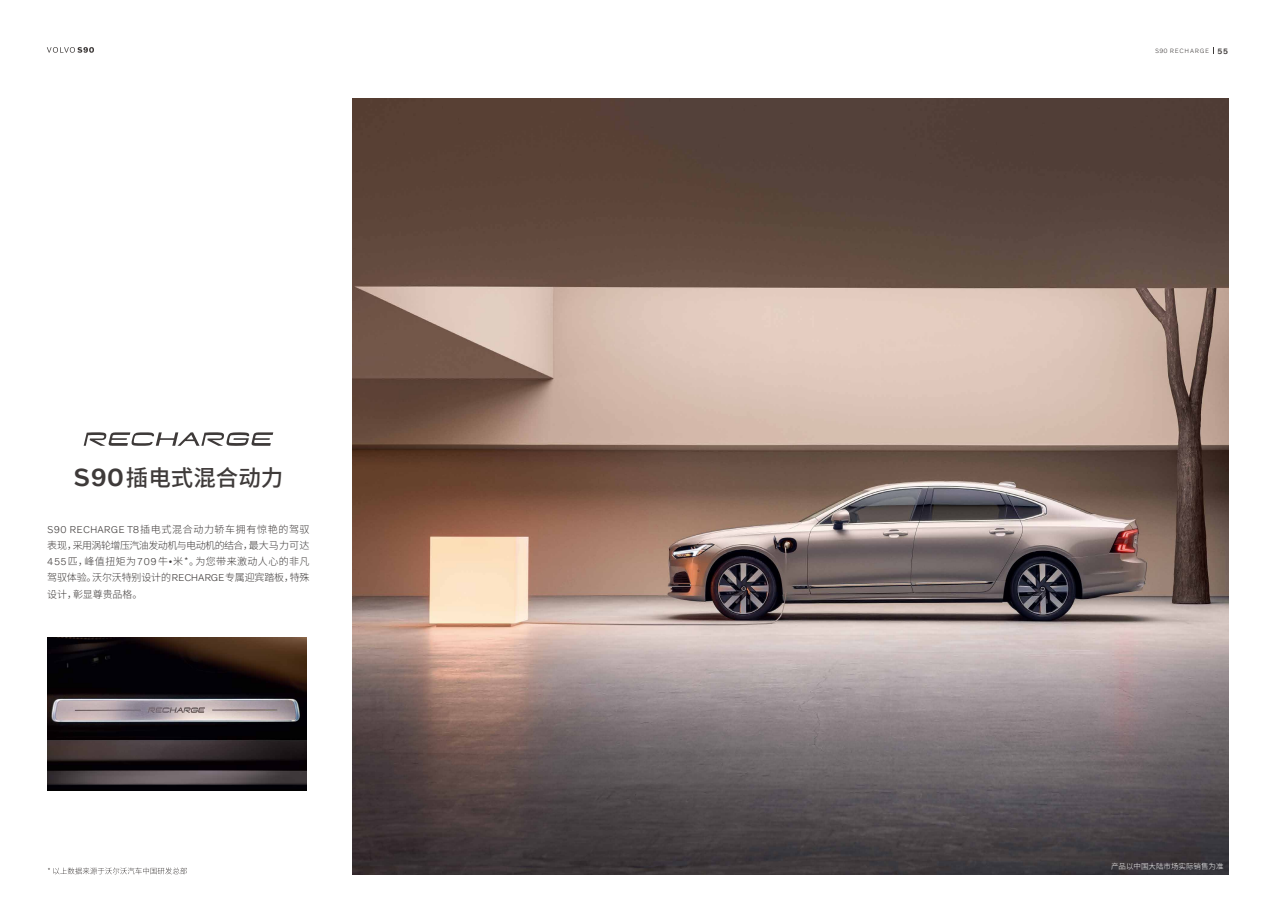
<style>
.page{position:relative;width:1276px;height:922px;background:#fff}
.page>*{position:absolute;margin:0;border:0;box-sizing:border-box;transform-origin:0 0}
.t1{font:500 22.5px "Source Han Sans CN";color:#3e3a39}
.t2{font:300 10px/16.2px "Source Han Sans CN";letter-spacing:-.01em;color:#3e3a39;text-align:justify}
.t3{font:300 7.5px "Source Han Sans CN";color:#fff}
.t4{font:300 6.25px "Volvo Novum";letter-spacing:.12em;color:#3e3a39}
.s1{font-family:"Volvo Novum";font-size:25px}
.s2{font-family:"Volvo Novum"}
.s3{font-weight:500;font-size:7.88px}
</style>
<div class="page">
<img style="left:353px;top:99px;width:875px;height:775px">
<img style="left:47px;top:637px;width:259px;height:153px">
<svg style="left:47px;top:47px;width:47px;height:6px"></svg>
<svg style="left:48px;top:867px;width:139px;height:7px"></svg>
<svg style="left:84px;top:432px;width:189px;height:14px"></svg>
<h1 class="t1" style="left:73px;top:465px;width:212px"><span class="s1">S90</span>插电式混合动力</h1>
<p class="t2" style="left:47px;top:521px;width:264px"><span class="s2">S90 RECHARGE T8</span>插电式混合动力轿车拥有惊艳的驾驭表现，采用涡轮增压汽油发动机与电动机的结合，最大马力可达<span class="s2">455</span>匹，峰值扭矩为<span class="s2">709</span>牛<span class="s2">•</span>米*。为您带来激动人心的非凡驾驭体验。沃尔沃特别设计的<span class="s2">RECHARGE</span>专属迎宾踏板，特殊设计，彰显尊贵品格。</p>
<p class="t4" style="left:1155px;top:47px;width:74px">S90 RECHARGE <span class="s3">55</span></p>
<p class="t3" style="left:1111px;top:861px;width:114px">产品以中国大陆市场实际销售为准</p>
</div>
